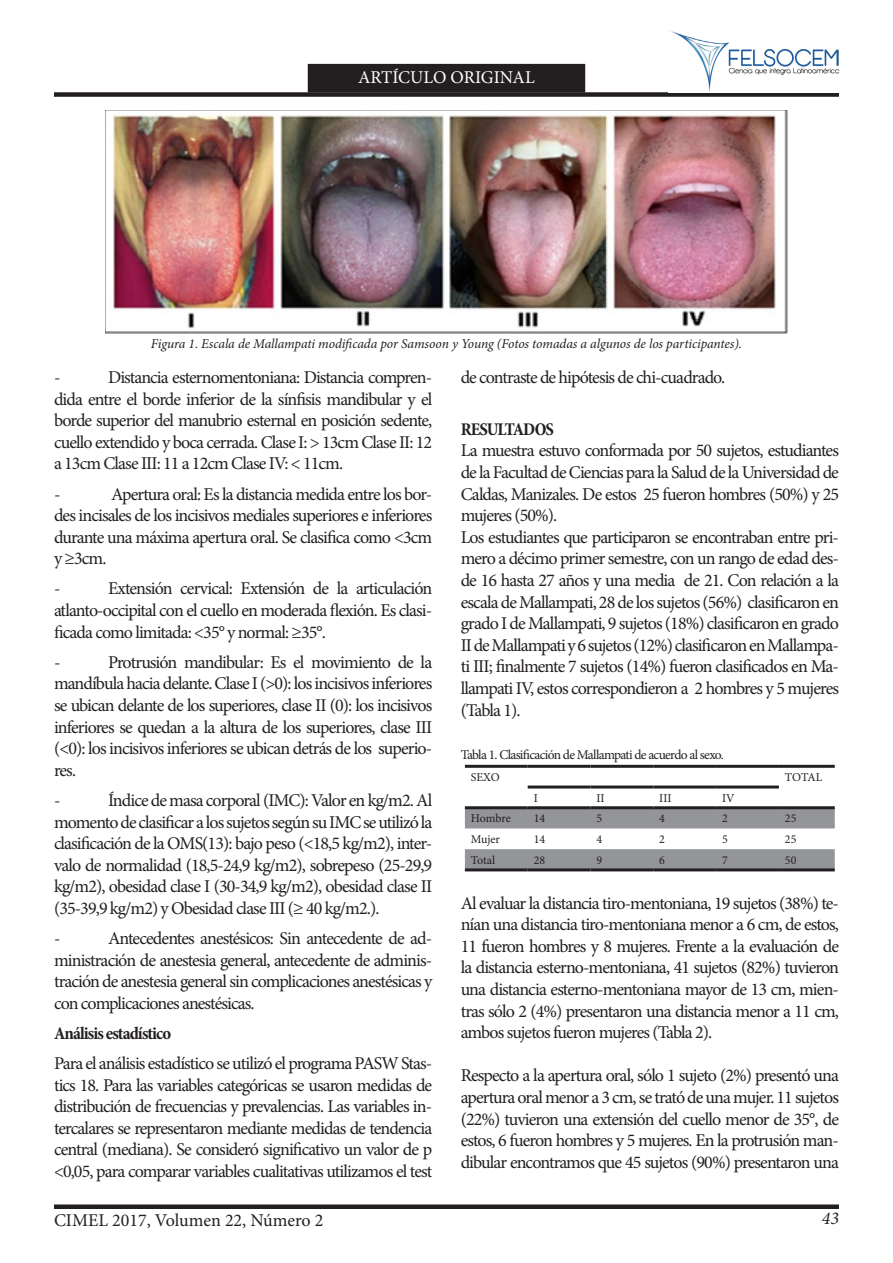
<style>
.page{position:relative;width:893px;height:1263px;background:#fff}
.page>*{position:absolute;margin:0;border:0;box-sizing:border-box;transform-origin:0 0}
.t1{font:18px/21.6px "Minion Pro";letter-spacing:-.05em;color:#231f20;text-align:justify}
.t2{font:700 condensed 18px "Minion Pro";letter-spacing:-.05em;color:#231f20}
.t3{font:18px "Minion Pro";color:#231f20}
.t4{font:18px "Minion Pro";color:#fff}
.t5{font:italic 18px "Minion Pro";color:#231f20}
.t6{font:italic 13.5px "Minion Pro";letter-spacing:-.01em;color:#231f20}
.t7{font:13.5px "Minion Pro";letter-spacing:-.05em;color:#231f20}
.t8{font:12px "Minion Pro";color:#231f20}
</style>
<div class="page">
<div style="left:54px;top:92px;width:785px;height:5px;background:#231f20"></div>
<div style="left:54px;top:1204px;width:785px;height:5px;background:#231f20"></div>
<img style="left:669px;top:31px;width:170px;height:62px">
<div style="left:308px;top:65px;width:276px;height:27px;background:#231f20"></div>
<div style="left:308px;top:64px;width:277px;height:29px;border:2px solid #231f20"></div>
<div style="left:465px;top:809px;width:370px;height:19px;background:#939598"></div>
<div style="left:465px;top:849px;width:370px;height:19px;background:#939598"></div>
<hr style="left:465px;top:765px;width:63px;height:3px;background:#231f20">
<hr style="left:465px;top:806px;width:63px;height:3px;background:#231f20">
<hr style="left:528px;top:765px;width:62px;height:3px;background:#231f20">
<hr style="left:590px;top:765px;width:63px;height:3px;background:#231f20">
<hr style="left:653px;top:765px;width:63px;height:3px;background:#231f20">
<hr style="left:716px;top:765px;width:63px;height:3px;background:#231f20">
<hr style="left:779px;top:765px;width:56px;height:3px;background:#231f20">
<hr style="left:779px;top:806px;width:56px;height:3px;background:#231f20">
<hr style="left:528px;top:806px;width:62px;height:3px;background:#231f20">
<hr style="left:590px;top:806px;width:63px;height:3px;background:#231f20">
<hr style="left:653px;top:806px;width:63px;height:3px;background:#231f20">
<hr style="left:716px;top:806px;width:63px;height:3px;background:#231f20">
<hr style="left:528px;top:785px;width:62px;height:3px;background:#231f20">
<hr style="left:590px;top:785px;width:63px;height:3px;background:#231f20">
<hr style="left:653px;top:785px;width:63px;height:3px;background:#231f20">
<hr style="left:716px;top:785px;width:63px;height:3px;background:#231f20">
<hr style="left:465px;top:868px;width:63px;height:3px;background:#231f20">
<hr style="left:528px;top:868px;width:62px;height:3px;background:#231f20">
<hr style="left:590px;top:868px;width:63px;height:3px;background:#231f20">
<hr style="left:653px;top:868px;width:63px;height:3px;background:#231f20">
<hr style="left:716px;top:868px;width:63px;height:3px;background:#231f20">
<hr style="left:779px;top:868px;width:56px;height:3px;background:#231f20">
<img style="left:105px;top:111px;width:683px;height:222px">
<p class="t4" style="left:358px;top:66px;width:178px">ARTÍCULO ORIGINAL</p>
<p class="t6" style="left:151px;top:334px;width:593px">Figura 1. Escala de Mallampati modificada por Samsoon y Young (Fotos tomadas a algunos de los participantes).</p>
<p class="t1" style="left:54px;top:367px;width:380px;text-indent:54px">Distancia esternomentoniana: Distancia compren&shy;dida entre el borde inferior de la sínfisis mandibular y el borde superior del manubrio esternal en posición sedente, cuello extendido y boca cerrada. Clase I: &gt; 13cm Clase II: 12 a 13cm Clase III: 11 a 12cm Clase IV: &lt; 11cm.</p>
<p class="t1" style="left:54px;top:483px;width:8px">-</p>
<p class="t1" style="left:54px;top:367px;width:8px">-</p>
<p class="t1" style="left:54px;top:483px;width:380px;text-indent:57px">Apertura oral: Es la distancia medida entre los bor&shy;des incisales de los incisivos mediales superiores e inferiores durante una máxima apertura oral. Se clasifica como &lt;3cm y ≥3cm.</p>
<p class="t1" style="left:54px;top:578px;width:8px">-</p>
<p class="t1" style="left:54px;top:578px;width:380px;text-indent:54px">Extensión cervical: Extensión de la articulación atlanto-occipital con el cuello en moderada flexión. Es clasi&shy;ficada como limitada: &lt;35° y normal: ≥35°.</p>
<p class="t1" style="left:54px;top:651px;width:8px">-</p>
<p class="t1" style="left:54px;top:651px;width:380px;text-indent:54px">Protrusión mandibular: Es el movimiento de la mandíbula hacia delante. Clase I (&gt;0): los incisivos inferiores se ubican delante de los superiores, clase II (0): los incisivos inferiores se quedan a la altura de los superiores, clase III (&lt;0): los incisivos inferiores se ubican detrás de los superio&shy;res.</p>
<p class="t1" style="left:54px;top:789px;width:8px">-</p>
<p class="t1" style="left:54px;top:789px;width:380px;text-indent:54px">Índice de masa corporal (IMC): Valor en kg/m2. Al momento de clasificar a los sujetos según su IMC se utilizó la clasificación de la OMS(13): bajo peso (&lt;18,5 kg/m2), inter&shy;valo de normalidad (18,5-24,9 kg/m2), sobrepeso (25-29,9 kg/m2), obesidad clase I (30-34,9 kg/m2), obesidad clase II (35-39,9 kg/m2) y Obesidad clase III (≥ 40 kg/m2.).</p>
<p class="t1" style="left:54px;top:927px;width:8px">-</p>
<p class="t1" style="left:54px;top:927px;width:380px;text-indent:54px">Antecedentes anestésicos: Sin antecedente de ad&shy;ministración de anestesia general, antecedente de adminis&shy;tración de anestesia general sin complicaciones anestésicas y con complicaciones anestésicas.</p>
<p class="t2" style="left:54px;top:1021px;width:119px">Análisis estadístico</p>
<p class="t1" style="left:54px;top:1052px;width:380px">Para el análisis estadístico se utilizó el programa PASW Stas&shy;tics 18. Para las variables categóricas se usaron medidas de distribución de frecuencias y prevalencias. Las variables in&shy;tercalares se representaron mediante medidas de tendencia central (mediana). Se consideró significativo un valor de p &lt;0,05, para comparar variables cualitativas utilizamos el test</p>
<p class="t3" style="left:54px;top:1208px;width:271px">CIMEL 2017, Volumen 22, Número 2</p>
<p class="t1" style="left:461px;top:367px;width:266px">de contraste de hipótesis de chi-cuadrado.</p>
<p class="t2" style="left:461px;top:417px;width:95px">RESULTADOS</p>
<p class="t1" style="left:461px;top:440px;width:380px">La muestra estuvo conformada por 50 sujetos, estudiantes de la Facultad de Ciencias para la Salud de la Universidad de Caldas, Manizales. De estos 25 fueron hombres (50%) y 25 mujeres (50%).</p>
<p class="t1" style="left:461px;top:526px;width:380px">Los estudiantes que participaron se encontraban entre pri&shy;mero a décimo primer semestre, con un rango de edad des&shy;de 16 hasta 27 años y una media de 21. Con relación a la escala de Mallampati, 28 de los sujetos (56%) clasificaron en grado I de Mallampati, 9 sujetos (18%) clasificaron en grado II de Mallampati y 6 sujetos (12%) clasificaron en Mallampa&shy;ti III; finalmente 7 sujetos (14%) fueron clasificados en Ma&shy;llampati IV, estos correspondieron a 2 hombres y 5 mujeres (Tabla 1).</p>
<p class="t7" style="left:461px;top:745px;width:265px">Tabla 1. Clasificación de Mallampati de acuerdo al sexo.</p>
<p class="t8" style="left:471px;top:769px;width:30px">SEXO</p>
<p class="t8" style="left:785px;top:769px;width:39px">TOTAL</p>
<p class="t8" style="left:534px;top:790px;width:6px">I</p>
<p class="t8" style="left:596px;top:790px;width:10px">II</p>
<p class="t8" style="left:659px;top:790px;width:14px">III</p>
<p class="t8" style="left:722px;top:790px;width:14px">IV</p>
<p class="t8" style="left:471px;top:811px;width:41px">Hombre</p>
<p class="t8" style="left:534px;top:811px;width:13px">14</p>
<p class="t8" style="left:596px;top:811px;width:7px">5</p>
<p class="t8" style="left:659px;top:811px;width:7px">4</p>
<p class="t8" style="left:722px;top:811px;width:7px">2</p>
<p class="t8" style="left:785px;top:811px;width:13px">25</p>
<p class="t8" style="left:471px;top:831px;width:31px">Mujer</p>
<p class="t8" style="left:534px;top:831px;width:13px">14</p>
<p class="t8" style="left:596px;top:831px;width:7px">4</p>
<p class="t8" style="left:659px;top:831px;width:7px">2</p>
<p class="t8" style="left:722px;top:831px;width:7px">5</p>
<p class="t8" style="left:785px;top:831px;width:13px">25</p>
<p class="t8" style="left:471px;top:852px;width:26px">Total</p>
<p class="t8" style="left:534px;top:852px;width:13px">28</p>
<p class="t8" style="left:596px;top:852px;width:7px">9</p>
<p class="t8" style="left:659px;top:852px;width:7px">6</p>
<p class="t8" style="left:722px;top:852px;width:7px">7</p>
<p class="t8" style="left:785px;top:852px;width:13px">50</p>
<p class="t1" style="left:461px;top:892px;width:380px">Al evaluar la distancia tiro-mentoniana, 19 sujetos (38%) te&shy;nían una distancia tiro-mentoniana menor a 6 cm, de estos, 11 fueron hombres y 8 mujeres. Frente a la evaluación de la distancia esterno-mentoniana, 41 sujetos (82%) tuvieron una distancia esterno-mentoniana mayor de 13 cm, mien&shy;tras sólo 2 (4%) presentaron una distancia menor a 11 cm, ambos sujetos fueron mujeres (Tabla 2).</p>
<p class="t1" style="left:461px;top:1065px;width:380px">Respecto a la apertura oral, sólo 1 sujeto (2%) presentó una apertura oral menor a 3 cm, se trató de una mujer. 11 sujetos (22%) tuvieron una extensión del cuello menor de 35°, de estos, 6 fueron hombres y 5 mujeres. En la protrusión man&shy;dibular encontramos que 45 sujetos (90%) presentaron una</p>
<p class="t5" style="left:822px;top:1206px;width:19px">43</p>
</div>
